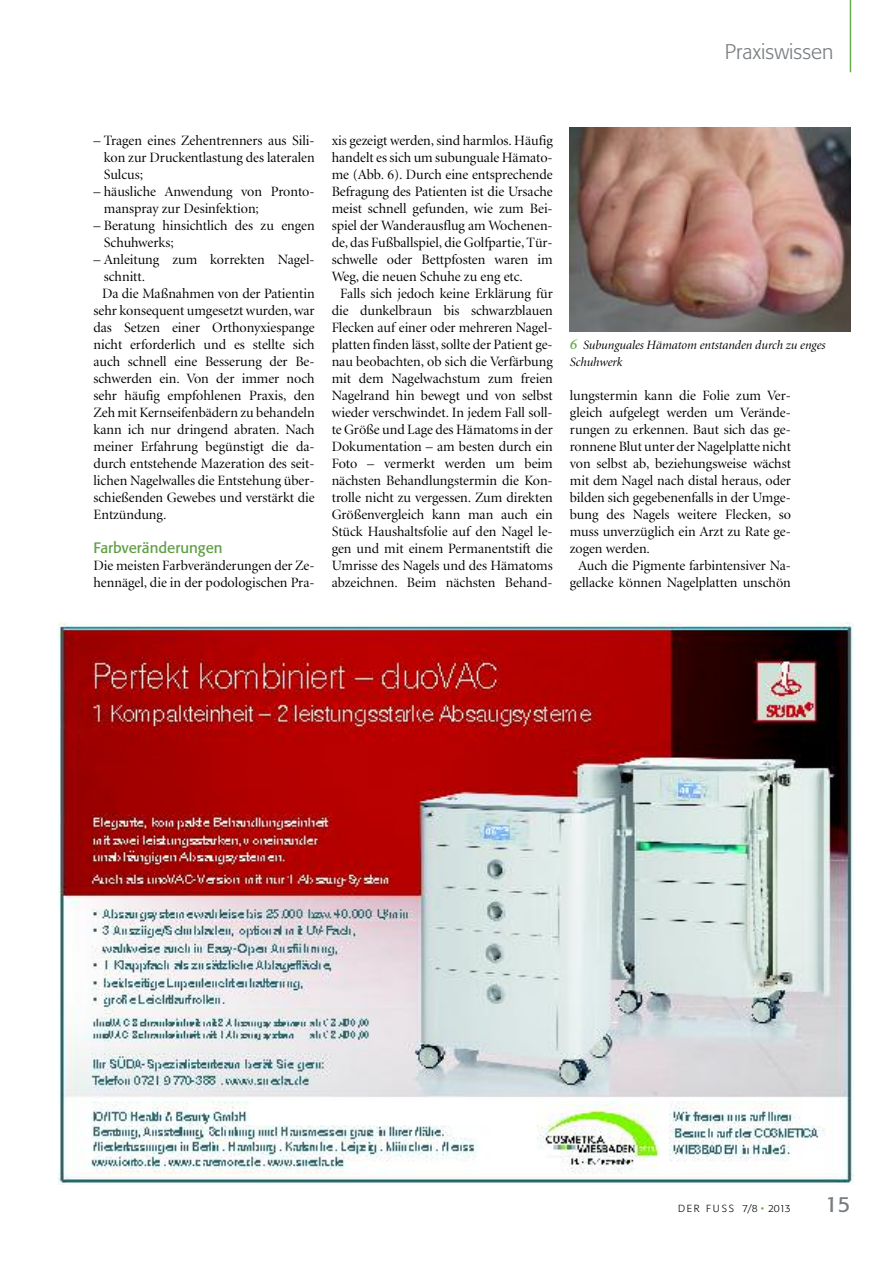
<style>
.page{position:relative;width:893px;height:1263px;background:#fff}
.page>*{position:absolute;margin:0;border:0;box-sizing:border-box;transform-origin:0 0}
.t1{font:21.75px "Formata";color:#777d7f}
.t2{font:300 21px "Formata";color:#777d7f}
.t3{font:15px "Formata";color:#5f9f44}
.t4{font:14.25px/17px "Minion Display";color:#000}
.t5{font:italic 12.75px/17px "Minion Display";color:#000}
.t6{font:300 10.2px "Formata";letter-spacing:.175em;color:#000}
.s1{font-family:"Minion";font-weight:600;font-size:15px;color:#66ad4a}
.s2{color:#66ad4a}
</style>
<div class="page">
<hr style="left:850px;top:0;width:1px;height:72px;background:#66ad4a">
<img style="left:570px;top:128px;width:280px;height:204px">
<img style="left:59px;top:623px;width:795px;height:561px">
<h2 class="t2" style="left:725px;top:43px;width:110px">Praxiswissen</h2>
<p class="t4" style="left:104px;top:133px;width:212px;text-align:justify;text-indent:-10px">– Tragen eines Zehentrenners aus Sili&shy;kon zur Druckentlastung des lateralen Sulcus;</p>
<p class="t4" style="left:104px;top:184px;width:212px;text-indent:-10px">– häusliche Anwendung von Pronto&shy;manspray zur Desinfektion;</p>
<p class="t4" style="left:104px;top:218px;width:212px;text-indent:-10px">– Beratung hinsichtlich des zu engen<br>Schuhwerks;</p>
<p class="t4" style="left:94px;top:252px;width:223px">– Anleitung zum korrekten Nagel-</p>
<p class="t4" style="left:104px;top:269px;width:43px">schnitt.</p>
<p class="t4" style="left:102px;top:286px;width:214px">Da die Maßnahmen von der Patientin</p>
<p class="t4" style="left:94px;top:303px;width:223px">sehr konsequent umgesetzt wurden,war</p>
<p class="t4" style="left:94px;top:320px;width:223px">das Setzen einer Orthonyxiespange</p>
<p class="t4" style="left:94px;top:337px;width:223px">nicht erforderlich und es stellte sich</p>
<p class="t4" style="left:94px;top:354px;width:223px">auch schnell eine Besserung der Be-</p>
<p class="t4" style="left:94px;top:371px;width:223px">schwerden ein. Von der immer noch</p>
<p class="t4" style="left:94px;top:388px;width:223px">sehr häufig empfohlenen Praxis, den</p>
<p class="t4" style="left:94px;top:405px;width:223px">Zeh mit Kernseifenbädern zu behandeln</p>
<p class="t4" style="left:94px;top:422px;width:223px">kann ich nur dringend abraten. Nach</p>
<p class="t4" style="left:94px;top:439px;width:223px">meiner Erfahrung begünstigt die da-</p>
<p class="t4" style="left:94px;top:456px;width:223px">durch entstehende Mazeration des seit-</p>
<p class="t4" style="left:94px;top:473px;width:223px">lichen Nagelwalles die Entstehung über-</p>
<p class="t4" style="left:94px;top:490px;width:223px">schießenden Gewebes und verstärkt die</p>
<p class="t4" style="left:94px;top:507px;width:74px">Entzündung.</p>
<p class="t3" style="left:94px;top:541px;width:131px">Farbveränderungen</p>
<p class="t4" style="left:94px;top:558px;width:223px">Die meisten Farbveränderungen der Ze&shy;hennägel, die in der podologischen Pra-</p>
<p class="t4" style="left:332px;top:133px;width:223px">xis gezeigt werden,sind harmlos.Häufig</p>
<p class="t4" style="left:332px;top:150px;width:223px">handelt es sich um subunguale Hämato-</p>
<p class="t4" style="left:332px;top:167px;width:223px">me (Abb. 6). Durch eine entsprechende</p>
<p class="t4" style="left:332px;top:184px;width:223px">Befragung des Patienten ist die Ursache</p>
<p class="t4" style="left:332px;top:201px;width:223px">meist schnell gefunden, wie zum Bei-</p>
<p class="t4" style="left:332px;top:218px;width:223px">spiel der Wanderausflug am Wochenen-</p>
<p class="t4" style="left:332px;top:235px;width:223px">de, das Fußballspiel, die Golfpartie,Tür-</p>
<p class="t4" style="left:332px;top:252px;width:223px">schwelle oder Bettpfosten waren im</p>
<p class="t4" style="left:332px;top:269px;width:193px">Weg, die neuen Schuhe zu eng etc.</p>
<p class="t4" style="left:340px;top:286px;width:214px">Falls sich jedoch keine Erklärung für</p>
<p class="t4" style="left:332px;top:303px;width:223px">die dunkelbraun bis schwarzblauen</p>
<p class="t4" style="left:332px;top:320px;width:223px">Flecken auf einer oder mehreren Nagel-</p>
<p class="t4" style="left:332px;top:337px;width:223px">platten finden lässt,sollte der Patient ge-</p>
<p class="t4" style="left:332px;top:354px;width:223px">nau beobachten, ob sich die Verfärbung</p>
<p class="t4" style="left:332px;top:371px;width:223px">mit dem Nagelwachstum zum freien</p>
<p class="t4" style="left:332px;top:388px;width:223px">Nagelrand hin bewegt und von selbst</p>
<p class="t4" style="left:332px;top:405px;width:223px">wieder verschwindet. In jedem Fall soll-</p>
<p class="t4" style="left:332px;top:422px;width:223px">te Größe und Lage des Hämatoms in der</p>
<p class="t4" style="left:332px;top:439px;width:223px">Dokumentation – am besten durch ein</p>
<p class="t4" style="left:332px;top:456px;width:223px">Foto – vermerkt werden um beim</p>
<p class="t4" style="left:332px;top:473px;width:223px">nächsten Behandlungstermin die Kon-</p>
<p class="t4" style="left:332px;top:490px;width:223px">trolle nicht zu vergessen. Zum direkten</p>
<p class="t4" style="left:332px;top:507px;width:223px">Größenvergleich kann man auch ein</p>
<p class="t4" style="left:332px;top:524px;width:223px">Stück Haushaltsfolie auf den Nagel le-</p>
<p class="t4" style="left:332px;top:541px;width:223px">gen und mit einem Permanentstift die</p>
<p class="t4" style="left:332px;top:558px;width:223px">Umrisse des Nagels und des Hämatoms</p>
<p class="t4" style="left:332px;top:575px;width:223px">abzeichnen. Beim nächsten Behand-</p>
<p class="t5" style="left:570px;top:337px;width:257px"><span class="s1">6</span> Subunguales Hämatom entstanden durch zu enges<br>Schuhwerk</p>
<p class="t4" style="left:570px;top:388px;width:223px">lungstermin kann die Folie zum Ver-</p>
<p class="t4" style="left:570px;top:405px;width:223px">gleich aufgelegt werden um Verände-</p>
<p class="t4" style="left:570px;top:422px;width:223px">rungen zu erkennen. Baut sich das ge-</p>
<p class="t4" style="left:570px;top:439px;width:223px">ronnene Blut unter der Nagelplatte nicht</p>
<p class="t4" style="left:570px;top:456px;width:223px">von selbst ab, beziehungsweise wächst</p>
<p class="t4" style="left:570px;top:473px;width:223px">mit dem Nagel nach distal heraus, oder</p>
<p class="t4" style="left:570px;top:490px;width:223px">bilden sich gegebenenfalls in der Umge-</p>
<p class="t4" style="left:570px;top:507px;width:223px">bung des Nagels weitere Flecken, so</p>
<p class="t4" style="left:570px;top:524px;width:223px">muss unverzüglich ein Arzt zu Rate ge-</p>
<p class="t4" style="left:570px;top:541px;width:82px">zogen werden.</p>
<p class="t4" style="left:578px;top:558px;width:214px">Auch die Pigmente farbintensiver Na-</p>
<p class="t4" style="left:570px;top:575px;width:223px">gellacke können Nagelplatten unschön</p>
<p class="t6" style="left:678px;top:1204px;width:114px">DER FUSS 7/8 <span class="s2">•</span> 2013</p>
<h1 class="t1" style="left:825px;top:1195px;width:27px">15</h1>
</div>
